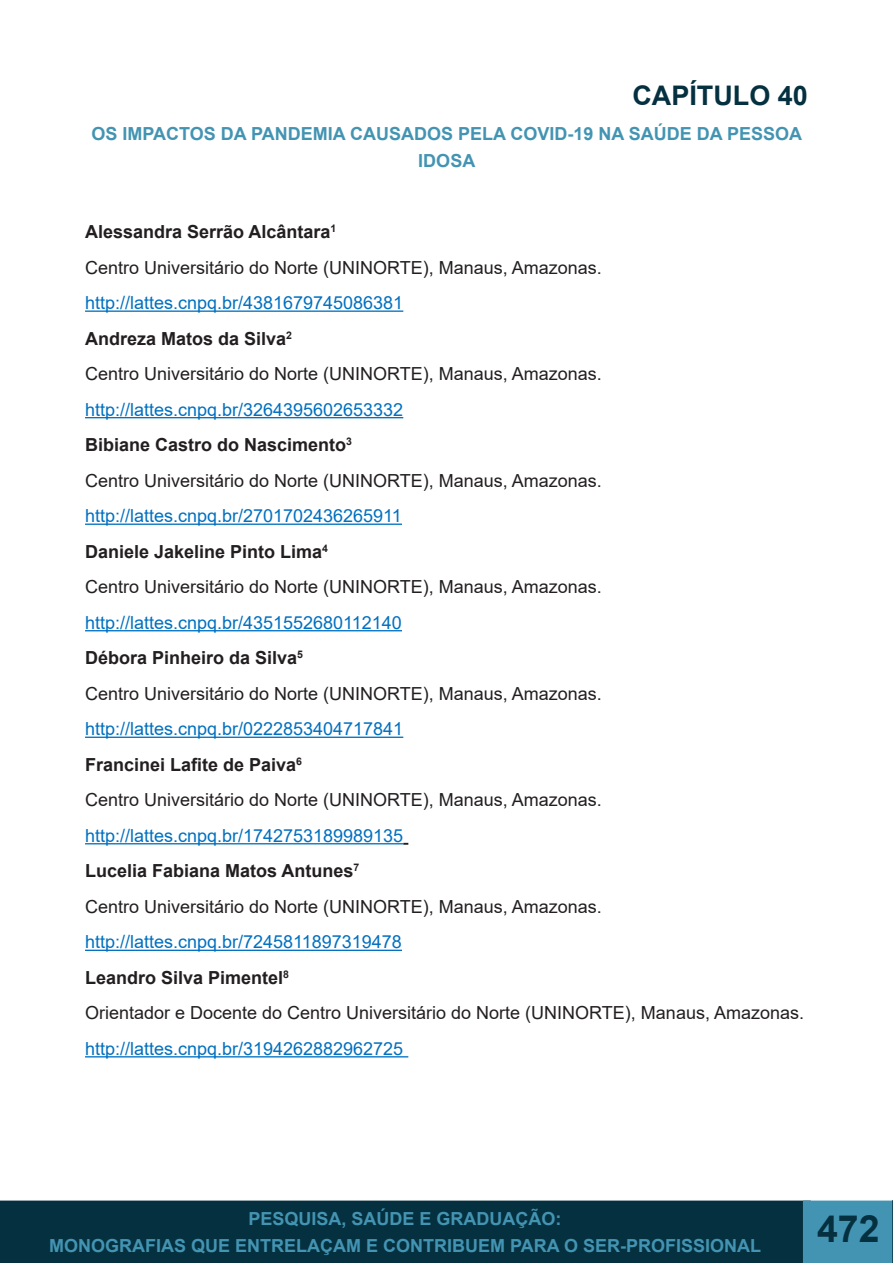
<style>
.page{position:relative;width:893px;height:1263px;background:#fff}
.page>*{position:absolute;margin:0;border:0;box-sizing:border-box;transform-origin:0 0}
.t1{font:700 37.5px "Arial";color:#05303f}
.t2{font:700 27px "Arial";color:#05303f}
.t3{font:18px "Arial";color:#231f20}
.t4{font:18px "Arial";color:#0070c0}
.t5{font:700 18px "Arial";color:#231f20}
.t6{font:700 18px/27px "Arial";color:#4394b2;text-align:center}
</style>
<div class="page">
<div style="left:0;top:1201px;width:810px;height:62px;background:#05303f"></div>
<div style="left:0;top:1200px;width:811px;height:63px;border:2px solid #05303f"></div>
<div style="left:803px;top:1200px;width:90px;height:63px;background:#4394b2;border:2px solid #4394b2"></div>
<div style="left:812px;top:1214px;width:72px;height:49px;background:#4394b2"></div>
<svg style="left:892px;top:1200px;width:1px;height:63px"></svg>
<hr style="left:85px;top:310px;width:318px;height:2px;background:#0070c0">
<hr style="left:85px;top:417px;width:318px;height:1px;background:#0070c0">
<hr style="left:85px;top:523px;width:317px;height:2px;background:#0070c0">
<hr style="left:85px;top:630px;width:317px;height:1px;background:#0070c0">
<hr style="left:85px;top:737px;width:318px;height:1px;background:#0070c0">
<hr style="left:85px;top:843px;width:318px;height:1px;background:#0070c0">
<hr style="left:85px;top:950px;width:317px;height:1px;background:#0070c0">
<hr style="left:85px;top:1056px;width:323px;height:1px;background:#0070c0">
<p class="t2" style="left:632px;top:76px;width:177px">CAPÍTULO 40</p>
<p class="t6" style="left:91px;top:121px;width:712px">OS IMPACTOS DA PANDEMIA CAUSADOS PELA COVID-19 NA SAÚDE DA PESSOA<br>IDOSA</p>
<p class="t5" style="left:85px;top:219px;width:253px">Alessandra Serrão Alcântara<sup>1</sup></p>
<p class="t3" style="left:85px;top:255px;width:518px">Centro Universitário do Norte (UNINORTE), Manaus, Amazonas.</p>
<p class="t4" style="left:85px;top:290px;width:320px">http://lattes.cnpq.br/4381679745086381</p>
<p class="t5" style="left:85px;top:326px;width:208px">Andreza Matos da Silva<sup>2</sup></p>
<p class="t3" style="left:85px;top:362px;width:518px">Centro Universitário do Norte (UNINORTE), Manaus, Amazonas.</p>
<p class="t4" style="left:85px;top:397px;width:320px">http://lattes.cnpq.br/3264395602653332</p>
<p class="t5" style="left:85px;top:432px;width:268px">Bibiane Castro do Nascimento<sup>3</sup></p>
<p class="t3" style="left:85px;top:468px;width:518px">Centro Universitário do Norte (UNINORTE), Manaus, Amazonas.</p>
<p class="t4" style="left:85px;top:504px;width:318px">http://lattes.cnpq.br/2701702436265911</p>
<p class="t5" style="left:85px;top:539px;width:244px">Daniele Jakeline Pinto Lima<sup>4</sup></p>
<p class="t3" style="left:85px;top:575px;width:518px">Centro Universitário do Norte (UNINORTE), Manaus, Amazonas.</p>
<p class="t4" style="left:85px;top:610px;width:318px">http://lattes.cnpq.br/4351552680112140</p>
<p class="t5" style="left:85px;top:645px;width:219px">Débora Pinheiro da Silva<sup>5</sup></p>
<p class="t3" style="left:85px;top:681px;width:518px">Centro Universitário do Norte (UNINORTE), Manaus, Amazonas.</p>
<p class="t4" style="left:85px;top:717px;width:320px">http://lattes.cnpq.br/0222853404717841</p>
<p class="t5" style="left:85px;top:752px;width:218px">Francinei Lafite de Paiva<sup>6</sup></p>
<p class="t3" style="left:85px;top:788px;width:518px">Centro Universitário do Norte (UNINORTE), Manaus, Amazonas.</p>
<p class="t4" style="left:85px;top:823px;width:320px">http://lattes.cnpq.br/1742753189989135</p>
<p class="t5" style="left:85px;top:858px;width:276px">Lucelia Fabiana Matos Antunes<sup>7</sup></p>
<p class="t3" style="left:85px;top:894px;width:518px">Centro Universitário do Norte (UNINORTE), Manaus, Amazonas.</p>
<p class="t4" style="left:85px;top:930px;width:318px">http://lattes.cnpq.br/7245811897319478</p>
<p class="t5" style="left:85px;top:965px;width:205px">Leandro Silva Pimentel<sup>8</sup></p>
<p class="t3" style="left:85px;top:1001px;width:720px">Orientador e Docente do Centro Universitário do Norte (UNINORTE), Manaus, Amazonas.</p>
<p class="t4" style="left:85px;top:1036px;width:320px">http://lattes.cnpq.br/3194262882962725</p>
<p class="t6" style="left:49px;top:1205px;width:714px">PESQUISA, SAÚDE E GRADUAÇÃO:<br>MONOGRAFIAS QUE ENTRELAÇAM E CONTRIBUEM PARA O SER-PROFISSIONAL</p>
<h1 class="t1" style="left:817px;top:1202px;width:64px">472</h1>
</div>
